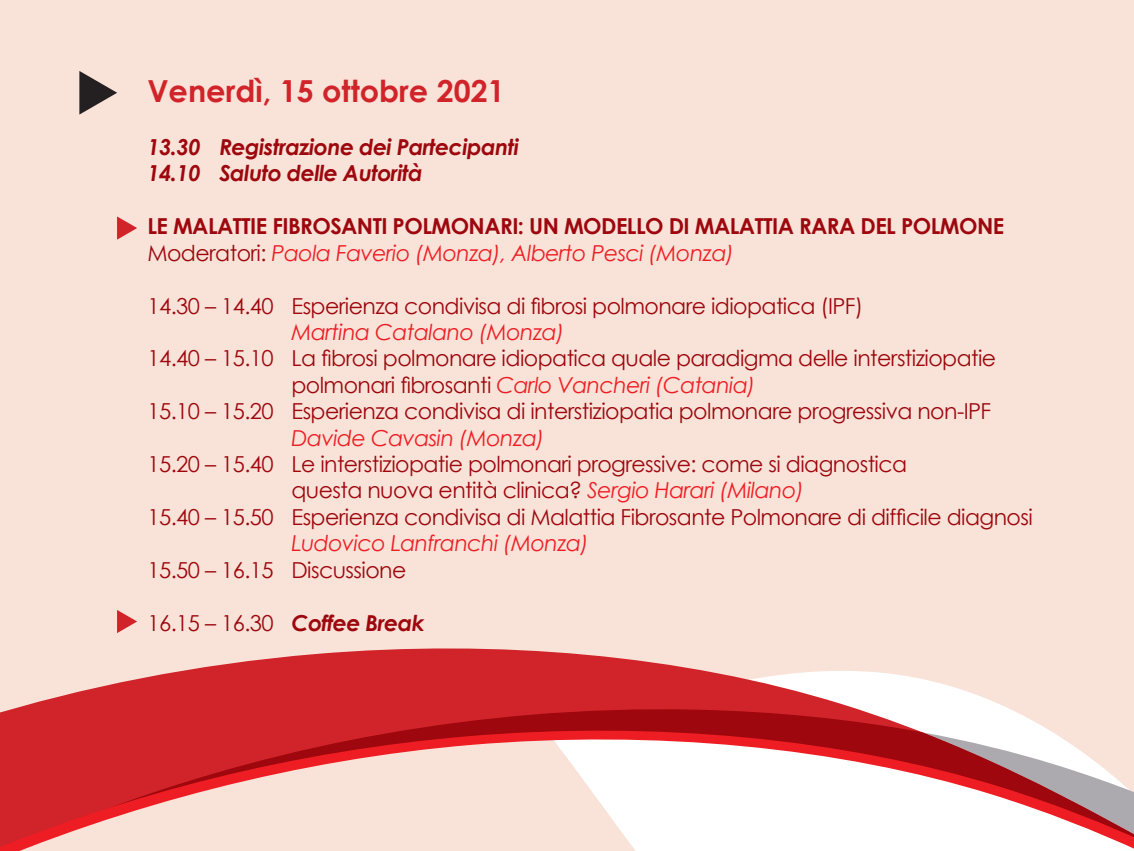
<style>
.page{position:relative;width:1134px;height:851px;background:#fff}
.page>*{position:absolute;margin:0;border:0;box-sizing:border-box;transform-origin:0 0}
.Stile_di_paragrafo_1{font:700 30.4px "Century Gothic";color:#d1232a}
.Stile_di_paragrafo_1-2{font:22px "Century Gothic";letter-spacing:-.025em;color:#9d070d}
.Stile_di_paragrafo_1-3{font:italic 22px "Century Gothic";letter-spacing:-.025em;color:#ee1d23}
.Stile_di_paragrafo_1-4{font:700 22px "Century Gothic";letter-spacing:-.025em;color:#9d070d}
.Stile_di_paragrafo_1-5{font:italic 700 22px "Century Gothic";letter-spacing:-.025em;color:#9d070d}
.s1{font-style:normal;color:#9d070d}
.s2{font-style:italic;color:#ee1d23}
.s3{font-weight:700;font-style:italic}
</style>
<div class="page">
<div style="left:0;top:0;width:1134px;height:850px;background:#f9e3d9"></div>
<svg style="left:117px;top:216px;width:20px;height:24px"></svg>
<svg style="left:79px;top:71px;width:38px;height:44px"></svg>
<svg style="left:117px;top:610px;width:20px;height:23px"></svg>
<svg style="left:0;top:648px;width:1007px;height:72px;fill:#d1232a"></svg>
<svg style="left:1px;top:708px;width:1030px;height:12px;background:#cd3f44"></svg>
<svg style="left:0;top:720px;width:1134px;height:130px"></svg>
<p class="Stile_di_paragrafo_1" style="left:147px;top:72px;width:359px">Venerdì, 15 ottobre 2021</p>
<p class="Stile_di_paragrafo_1-5" style="left:147px;top:133px;width:373px">13.30 Registrazione dei Partecipanti</p>
<p class="Stile_di_paragrafo_1-5" style="left:147px;top:159px;width:277px">14.10 Saluto delle Autorità</p>
<p class="Stile_di_paragrafo_1-4" style="left:147px;top:212px;width:858px">LE MALATTIE FIBROSANTI POLMONARI: UN MODELLO DI MALATTIA RARA DEL POLMONE</p>
<p class="Stile_di_paragrafo_1-3" style="left:147px;top:239px;width:588px"><span class="s1">Moderatori:</span> Paola Faverio (Monza), Alberto Pesci (Monza)</p>
<p class="Stile_di_paragrafo_1-2" style="left:147px;top:292px;width:717px">14.30 – 14.40 Esperienza condivisa di fibrosi polmonare idiopatica (IPF)</p>
<p class="Stile_di_paragrafo_1-3" style="left:291px;top:318px;width:275px">Martina Catalano (Monza)</p>
<p class="Stile_di_paragrafo_1-2" style="left:147px;top:345px;width:850px">14.40 – 15.10 La fibrosi polmonare idiopatica quale paradigma delle interstiziopatie</p>
<p class="Stile_di_paragrafo_1-3" style="left:291px;top:371px;width:466px"><span class="s1">polmonari fibrosanti</span> Carlo Vancheri (Catania)</p>
<p class="Stile_di_paragrafo_1-2" style="left:147px;top:398px;width:845px">15.10 – 15.20 Esperienza condivisa di interstiziopatia polmonare progressiva non-IPF</p>
<p class="Stile_di_paragrafo_1-3" style="left:291px;top:424px;width:255px">Davide Cavasin (Monza)</p>
<p class="Stile_di_paragrafo_1-2" style="left:147px;top:450px;width:761px">15.20 – 15.40 Le interstiziopatie polmonari progressive: come si diagnostica</p>
<p class="Stile_di_paragrafo_1-2" style="left:291px;top:477px;width:514px">questa nuova entità clinica? <span class="s2">Sergio Harari (Milano)</span></p>
<p class="Stile_di_paragrafo_1-2" style="left:147px;top:503px;width:887px">15.40 – 15.50 Esperienza condivisa di Malattia Fibrosante Polmonare di difficile diagnosi</p>
<p class="Stile_di_paragrafo_1-3" style="left:291px;top:530px;width:299px">Ludovico Lanfranchi (Monza)</p>
<p class="Stile_di_paragrafo_1-2" style="left:147px;top:556px;width:261px">15.50 – 16.15 Discussione</p>
<p class="Stile_di_paragrafo_1-2" style="left:147px;top:609px;width:278px">16.15 – 16.30 <span class="s3">Coffee Break</span></p>
</div>
